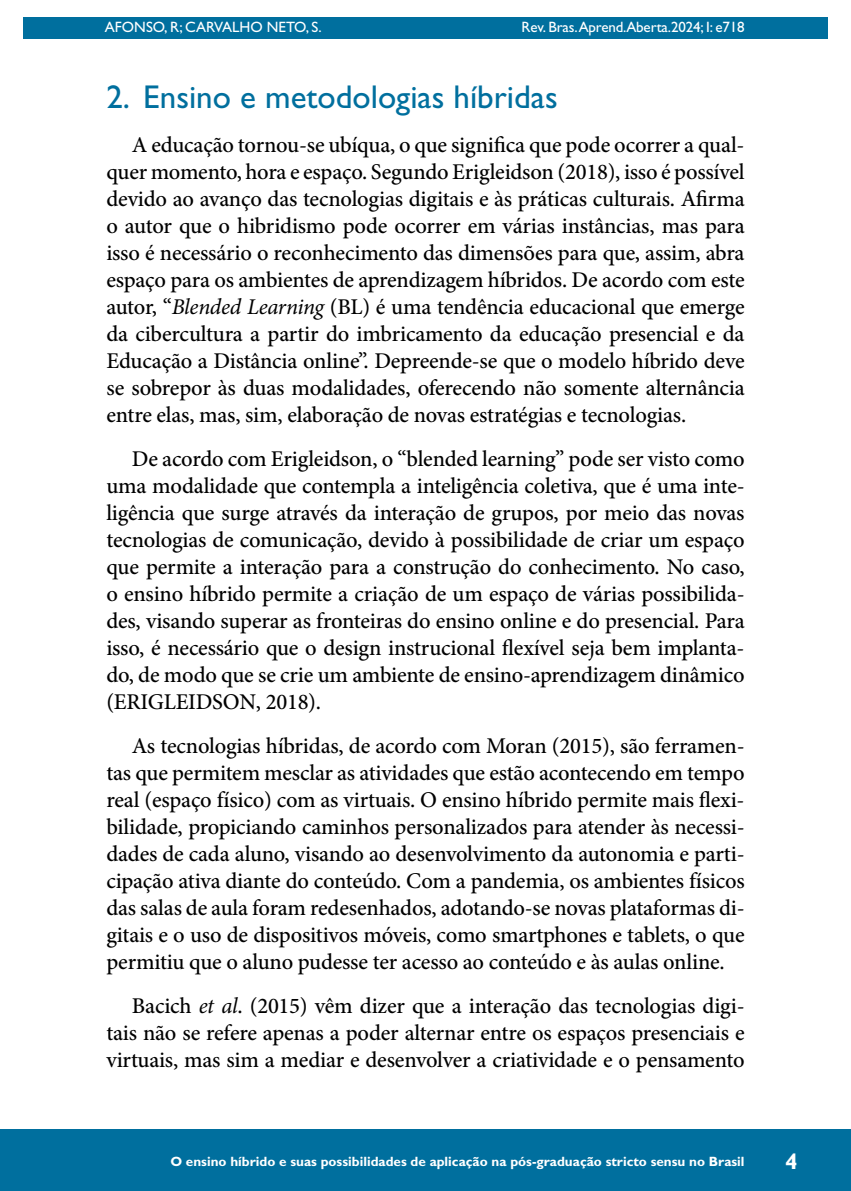
<style>
.page{position:relative;width:851px;height:1191px;background:#fff}
.page>*{position:absolute;margin:0;border:0;box-sizing:border-box;transform-origin:0 0}
.t1{font:33px "Gill Sans Std";color:#006f9e}
.t2{font:500 22.5px/27px "Minion Pro";letter-spacing:-.01em;color:#000;text-align:justify}
.t3{font:700 22.5px "Gill Sans Std";color:#fff}
.t4{font:15px "Gill Sans Std";letter-spacing:-.01em;color:#fff}
.t5{font:700 13.5px "Gill Sans Std";color:#fff}
.s1{font-weight:400;font-style:italic}
</style>
<div class="page">
<hr style="left:104px;top:0;width:1px;height:467px;background:#006f9e">
<div style="left:23px;top:17px;width:804px;height:21px;background:#006f9e"></div>
<div style="left:0;top:1129px;width:850px;height:62px;background:#006f9e"></div>
<p class="t4" style="left:105px;top:18px;width:218px">AFONSO, R; CARVALHO NETO, S.</p>
<p class="t4" style="left:521px;top:18px;width:224px">Rev. Bras.Aprend.Aberta.2024; I: e718</p>
<h1 class="t1" style="left:106px;top:77px;width:453px">2. Ensino e metodologias híbridas</h1>
<p class="t2" style="left:106px;top:131px;width:639px;text-indent:26px">A educação tornou-se ubíqua, o que significa que pode ocorrer a qual&shy;quer momento, hora e espaço. Segundo Erigleidson (2018), isso é possível devido ao avanço das tecnologias digitais e às práticas culturais. Afirma o autor que o hibridismo pode ocorrer em várias instâncias, mas para isso é necessário o reconhecimento das dimensões para que, assim, abra espaço para os ambientes de aprendizagem híbridos. De acordo com este autor, “<span class="s1">Blended Learning</span> (BL) é uma tendência educacional que emerge da cibercultura a partir do imbricamento da educação presencial e da Educação a Distância online”. Depreende-se que o modelo híbrido deve se sobrepor às duas modalidades, oferecendo não somente alternância entre elas, mas, sim, elaboração de novas estratégias e tecnologias.</p>
<p class="t2" style="left:106px;top:445px;width:639px;text-indent:26px">De acordo com Erigleidson, o “blended learning” pode ser visto como uma modalidade que contempla a inteligência coletiva, que é uma inte&shy;ligência que surge através da interação de grupos, por meio das novas tecnologias de comunicação, devido à possibilidade de criar um espaço que permite a interação para a construção do conhecimento. No caso, o ensino híbrido permite a criação de um espaço de várias possibilida&shy;des, visando superar as fronteiras do ensino online e do presencial. Para isso, é necessário que o design instrucional flexível seja bem implanta&shy;do, de modo que se crie um ambiente de ensino-aprendizagem dinâmico (ERIGLEIDSON, 2018).</p>
<p class="t2" style="left:106px;top:732px;width:639px;text-indent:26px">As tecnologias híbridas, de acordo com Moran (2015), são ferramen&shy;tas que permitem mesclar as atividades que estão acontecendo em tempo real (espaço físico) com as virtuais. O ensino híbrido permite mais flexi&shy;bilidade, propiciando caminhos personalizados para atender às necessi&shy;dades de cada aluno, visando ao desenvolvimento da autonomia e parti&shy;cipação ativa diante do conteúdo. Com a pandemia, os ambientes físicos das salas de aula foram redesenhados, adotando-se novas plataformas di&shy;gitais e o uso de dispositivos móveis, como smartphones e tablets, o que permitiu que o aluno pudesse ter acesso ao conteúdo e às aulas online.</p>
<p class="t2" style="left:106px;top:992px;width:639px;text-indent:26px">Bacich <span class="s1">et al</span>. (2015) vêm dizer que a interação das tecnologias digi&shy;tais não se refere apenas a poder alternar entre os espaços presenciais e virtuais, mas sim a mediar e desenvolver a criatividade e o pensamento</p>
<p class="t5" style="left:170px;top:1153px;width:575px">O ensino híbrido e suas possibilidades de aplicação na pós-graduação stricto sensu no Brasil</p>
<p class="t3" style="left:785px;top:1148px;width:14px">4</p>
</div>
